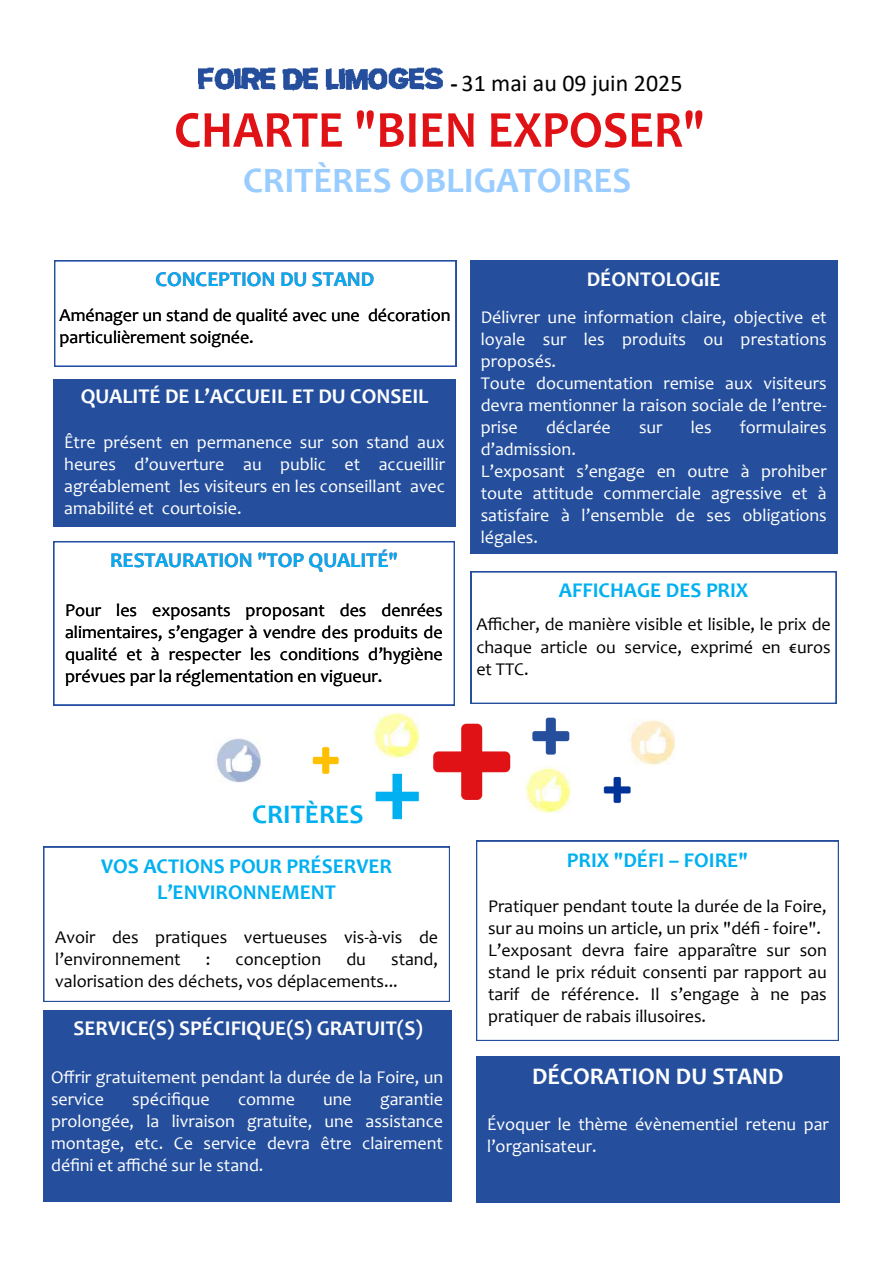
<style>
.page{position:relative;width:893px;height:1263px;background:#fff}
.page>*{position:absolute;margin:0;border:0;box-sizing:border-box;transform-origin:0 0}
.t1{font:700 108px "Candara";color:#00b0f0}
.t2{font:700 36px "Candara";color:#9cf}
.t3{font:700 27px "Candara";color:#00b0f0}
.t4{font:24px "Calibri";color:#000}
.t5{font:700 24px "Candara";color:#fff}
.t6{font:700 21.15px "Candara";letter-spacing:-.005em;color:#fff}
.t7{font:700 21px/25.8px "Candara";color:#00b0f0;text-align:center}
.t8{font:700 21px "Candara";color:#fff}
.t9{font:18px/21.9px "Candara";color:#fff}
.t10{font:18px/22px "Candara";color:#000}
.s1{font-weight:700}
</style>
<div class="page">
<div style="left:476px;top:1056px;width:364px;height:146px;background:#254f9d"></div>
<div style="left:470px;top:260px;width:368px;height:294px;background:#254f9d"></div>
<div style="left:54px;top:379px;width:402px;height:148px;background:#254f9d"></div>
<svg style="left:471px;top:571px;width:365px;height:133px"></svg>
<div style="left:43px;top:1010px;width:409px;height:191px;background:#254f9d"></div>
<svg style="left:176px;top:113px;width:166px;height:34px"></svg>
<svg style="left:357px;top:110px;width:17px;height:19px"></svg>
<svg style="left:380px;top:113px;width:36px;height:34px"></svg>
<svg style="left:423px;top:113px;width:51px;height:34px"></svg>
<svg style="left:491px;top:113px;width:135px;height:35px"></svg>
<svg style="left:632px;top:110px;width:70px;height:37px"></svg>
<img style="left:433px;top:723px;width:78px;height:77px">
<img style="left:532px;top:717px;width:38px;height:38px">
<img style="left:603px;top:776px;width:28px;height:27px">
<svg style="left:476px;top:841px;width:363px;height:200px"></svg>
<img style="left:198px;top:67px;width:245px;height:24px">
<svg style="left:43px;top:847px;width:407px;height:155px"></svg>
<img style="left:312px;top:747px;width:27px;height:27px">
<img style="left:629px;top:720px;width:47px;height:45px">
<img style="left:216px;top:738px;width:45px;height:45px">
<img style="left:374px;top:712px;width:46px;height:46px">
<img style="left:526px;top:766px;width:45px;height:47px">
<svg style="left:53px;top:541px;width:402px;height:164px"></svg>
<svg style="left:54px;top:260px;width:402px;height:107px"></svg>
<h3 class="t4" style="left:451px;top:73px;width:233px"><span class="s1">-</span> 31 mai au 09 juin 2025</h3>
<h2 class="t2" style="left:243px;top:166px;width:390px">CRITÈRES OBLIGATOIRES</h2>
<p class="t7" style="left:155px;top:268px;width:221px">CONCEPTION DU STAND</p>
<p class="t10" style="left:60px;top:306px;width:393px">Aménager un stand de qualité avec une décoration particulièrement soignée.</p>
<p class="t6" style="left:81px;top:388px;width:349px">QUALITÉ DE L’ACCUEIL ET DU CONSEIL</p>
<p class="t9" style="left:64px;top:432px;width:382px;text-align:justify">Être présent en permanence sur son stand aux heures d’ouverture au public et accueillir agréablement les visiteurs en les conseillant avec amabilité et courtoisie.</p>
<p class="t7" style="left:110px;top:550px;width:290px">RESTAURATION "TOP QUALITÉ"</p>
<p class="t10" style="left:65px;top:601px;width:379px;text-align:justify">Pour les exposants proposant des denrées alimentaires, s’engager à vendre des produits de qualité et à respecter les conditions d’hygiène prévues par la réglementation en vigueur.</p>
<p class="t8" style="left:587px;top:270px;width:135px">DÉONTOLOGIE</p>
<p class="t9" style="left:481px;top:308px;width:348px">Délivrer une information claire, objective et loyale sur les produits ou prestations proposés.<br>Toute documentation remise aux visiteurs devra mentionner la raison sociale de l’entre&shy;prise</p>
<p class="t9" style="left:546px;top:418px;width:66px">déclarée</p>
<p class="t9" style="left:639px;top:418px;width:25px">sur</p>
<p class="t9" style="left:691px;top:418px;width:22px">les</p>
<p class="t9" style="left:740px;top:418px;width:88px">formulaires</p>
<p class="t9" style="left:481px;top:440px;width:348px">d’admission.<br>L’exposant s’engage en outre à prohiber toute attitude commerciale agressive et à satisfaire à l’ensemble de ses obligations légales.</p>
<p class="t7" style="left:559px;top:579px;width:191px">AFFICHAGE DES PRIX</p>
<p class="t10" style="left:476px;top:615px;width:356px;text-align:justify">Afficher, de manière visible et lisible, le prix de chaque article ou service, exprimé en €uros et TTC.</p>
<h3 class="t3" style="left:252px;top:803px;width:113px">CRITÈRES</h3>
<h1 class="t1" style="left:370px;top:744px;width:56px">+</h1>
<p class="t7" style="left:101px;top:855px;width:292px">VOS ACTIONS POUR PRÉSERVER<br>L’ENVIRONNEMENT</p>
<p class="t10" style="left:55px;top:928px;width:384px">Avoir des pratiques vertueuses vis-à-vis de l’environnement</p>
<p class="t10" style="left:55px;top:950px;width:384px;text-indent:336px">stand, valorisation des déchets, vos déplacements...</p>
<p class="t10" style="left:206px;top:950px;width:6px">:</p>
<p class="t10" style="left:236px;top:950px;width:87px">conception</p>
<p class="t10" style="left:346px;top:950px;width:21px">du</p>
<p class="t8" style="left:73px;top:1019px;width:351px">SERVICE(S) SPÉCIFIQUE(S) GRATUIT(S)</p>
<p class="t9" style="left:51px;top:1068px;width:394px">Offrir gratuitement pendant la durée de la Foire, un service</p>
<p class="t9" style="left:132px;top:1090px;width:79px">spécifique</p>
<p class="t9" style="left:238px;top:1090px;width:58px">comme</p>
<p class="t9" style="left:323px;top:1090px;width:30px">une</p>
<p class="t9" style="left:51px;top:1090px;width:393px;text-align:justify;text-indent:329px">garantie prolongée, la livraison gratuite, une assistance montage, etc. Ce service devra être clairement défini et affiché sur le stand.</p>
<p class="t7" style="left:567px;top:849px;width:183px">PRIX "DÉFI – FOIRE"</p>
<p class="t10" style="left:488px;top:897px;width:340px">Pratiquer pendant toute la durée de la Foire, sur au moins un article, un prix "défi - foire".<br>L’exposant devra faire apparaître sur son stand le prix réduit consenti par rapport au tarif de référence. Il s’engage à ne pas pratiquer de rabais illusoires.</p>
<h3 class="t5" style="left:532px;top:1066px;width:253px">DÉCORATION DU STAND</h3>
<p class="t9" style="left:487px;top:1114px;width:343px">Évoquer le thème évènementiel retenu par l’organisateur.</p>
</div>
